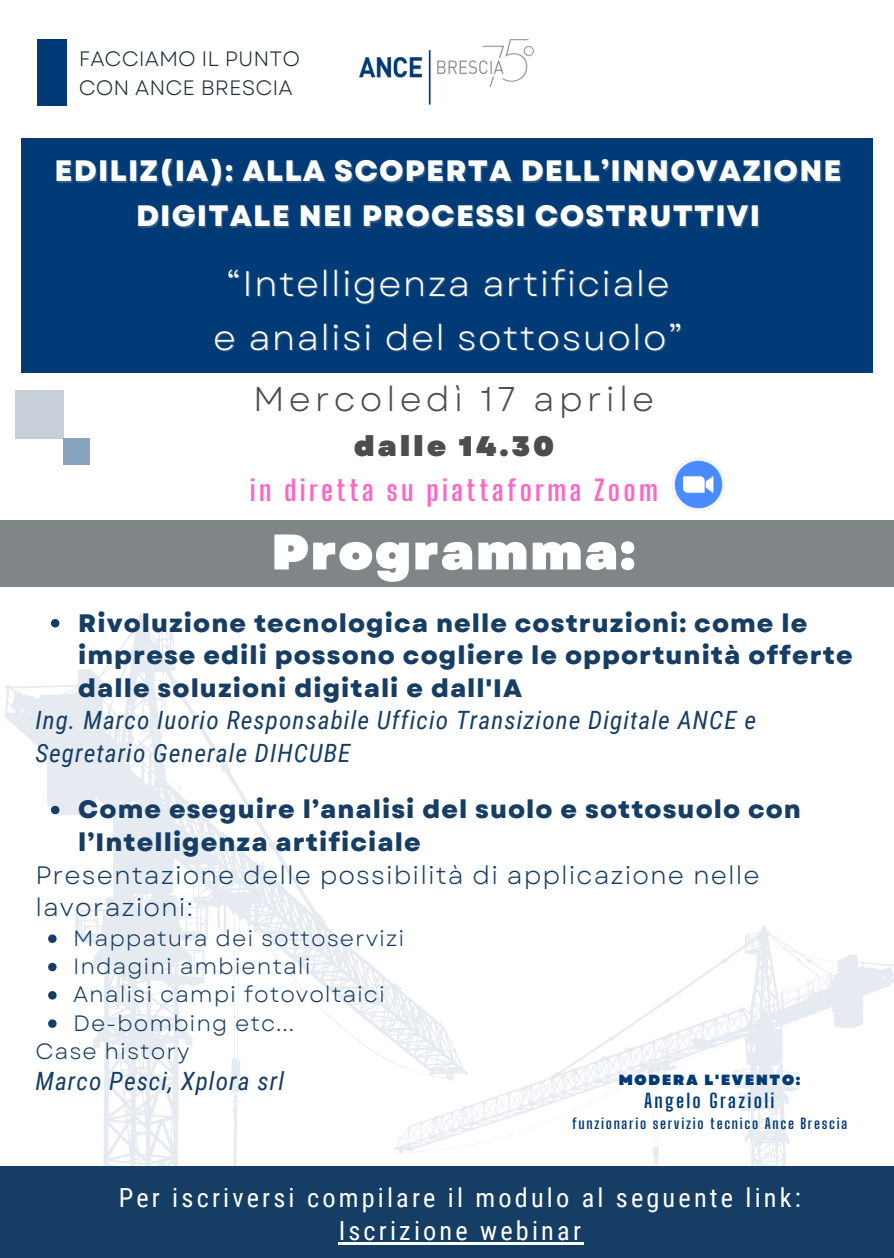
<style>
.page{position:relative;width:894px;height:1258px;background:#fff}
.page>*{position:absolute;margin:0;border:0;box-sizing:border-box;transform-origin:0 0}
.t1{font:900 50.1px "Garet";letter-spacing:.04em;color:#feffff}
.t2{font:35.4px/54px "Garet";letter-spacing:.04em;color:#feffff;text-align:center}
.t3{font:34.2px "Garet";letter-spacing:.12em;color:#4d4d4d}
.t4{font:800 29.4px/45px "Garet";letter-spacing:.04em;color:#feffff;text-align:center}
.t5{font:700 28.2px/45px "Big Shoulders Display";letter-spacing:.12em;color:#ff66c4;text-align:center}
.t6{font:26.4px/33px "Roboto Condensed";letter-spacing:.12em;color:#feffff;text-align:center}
.t7{font:800 25.2px/32.4px "Garet";letter-spacing:.04em;color:#163d63}
.t8{font:italic 25.2px/32.4px "Roboto Condensed";letter-spacing:.04em;color:#163d63}
.t9{font:25.2px/32.4px "Garet";letter-spacing:.04em;color:#163d63}
.t10{font:22.2px "Garet";letter-spacing:.04em;color:#163d63}
.t11{font:20.7px/28.8px "Garet";color:#1f3135}
.t12{font:700 19.2px "Big Shoulders Display";letter-spacing:.12em;color:#003b76}
.t13{font:900 14.7px "Garet";letter-spacing:.12em;color:#003b76}
.t14{font:700 14.4px "Big Shoulders Display";letter-spacing:.12em;color:#003b76}
.s1{color:rgb(128 133 136/.4)}
.s2{font-family:"Garet";font-weight:900;color:#4d4d4d}
</style>
<div class="page">
<svg style="left:4px;top:613px;width:389px;height:554px"></svg>
<svg style="left:393px;top:925px;width:500px;height:242px"></svg>
<div style="left:0;top:1167px;width:893px;height:91px;background:#163d63"></div>
<div style="left:0;top:520px;width:893px;height:67px;background:#808588"></div>
<div style="left:21px;top:138px;width:851px;height:235px;background:#003b77"></div>
<div style="left:15px;top:390px;width:48px;height:48px;background:#c7d0d8"></div>
<div style="left:63px;top:439px;width:26px;height:26px;background:#88a3bf"></div>
<div style="left:37px;top:39px;width:30px;height:67px;background:#003b77"></div>
<img style="left:359px;top:39px;width:175px;height:66px">
<img style="left:672px;top:459px;width:52px;height:52px">
<svg style="left:51px;top:619px;width:8px;height:8px"></svg>
<svg style="left:51px;top:806px;width:8px;height:8px"></svg>
<svg style="left:48px;top:934px;width:9px;height:9px"></svg>
<svg style="left:48px;top:963px;width:9px;height:8px"></svg>
<svg style="left:48px;top:991px;width:9px;height:8px"></svg>
<svg style="left:48px;top:1019px;width:9px;height:9px"></svg>
<hr style="left:338px;top:1242px;width:246px;height:2px;background:#feffff">
<h5 class="t11" style="left:79px;top:44px;width:223px">FACCIAMO IL PUNTO<br>CON ANCE BRESCIA</h5>
<p class="t4" style="left:55px;top:149px;width:788px">EDILIZ(IA): ALLA SCOPERTA DELL’INNOVAZIONE<br>DIGITALE NEI PROCESSI COSTRUTTIVI</p>
<h2 class="t2" style="left:213px;top:257px;width:471px"><span class="s1">“</span>Intelligenza artificiale e analisi del sottosuolo”</h2>
<p class="t3" style="left:253px;top:375px;width:402px">Mercoledì 17 aprile</p>
<p class="t5" style="left:250px;top:423px;width:409px"><span class="s2">dalle 14.30<br></span>in diretta su piattaforma Zoom</p>
<p class="t1" style="left:272px;top:516px;width:365px">Programma:</p>
<h1 class="t7" style="left:78px;top:607px;width:775px">Rivoluzione tecnologica nelle costruzioni: come le imprese edili possono cogliere le opportunità offerte dalle soluzioni digitali e dall'IA</h1>
<p class="t8" style="left:35px;top:704px;width:722px">Ing. Marco Iuorio Responsabile Ufficio Transizione Digitale ANCE e<br>Segretario Generale DIHCUBE</p>
<h5 class="t7" style="left:78px;top:793px;width:724px">Come eseguire l’analisi del suolo e sottosuolo con l’Intelligenza artificiale</h5>
<p class="t9" style="left:35px;top:858px;width:725px">Presentazione delle possibilità di applicazione nelle lavorazioni:</p>
<h5 class="t10" style="left:73px;top:922px;width:332px">Mappatura dei sottoservizi</h5>
<p class="t10" style="left:73px;top:950px;width:239px">Indagini ambientali</p>
<p class="t10" style="left:73px;top:978px;width:313px">Analisi campi fotovoltaici</p>
<p class="t10" style="left:73px;top:1007px;width:222px">De-bombing etc...</p>
<p class="t10" style="left:35px;top:1035px;width:155px">Case history</p>
<p class="t8" style="left:35px;top:1065px;width:250px">Marco Pesci, Xplora srl</p>
<p class="t13" style="left:618px;top:1069px;width:183px">MODERA L'EVENTO:</p>
<p class="t12" style="left:644px;top:1089px;width:132px">Angelo Grazioli</p>
<p class="t14" style="left:572px;top:1114px;width:276px">funzionario servizio tecnico Ance Brescia</p>
<p class="t6" style="left:119px;top:1181px;width:683px">Per iscriversi compilare il modulo al seguente link:<br>Iscrizione webinar</p>
</div>
